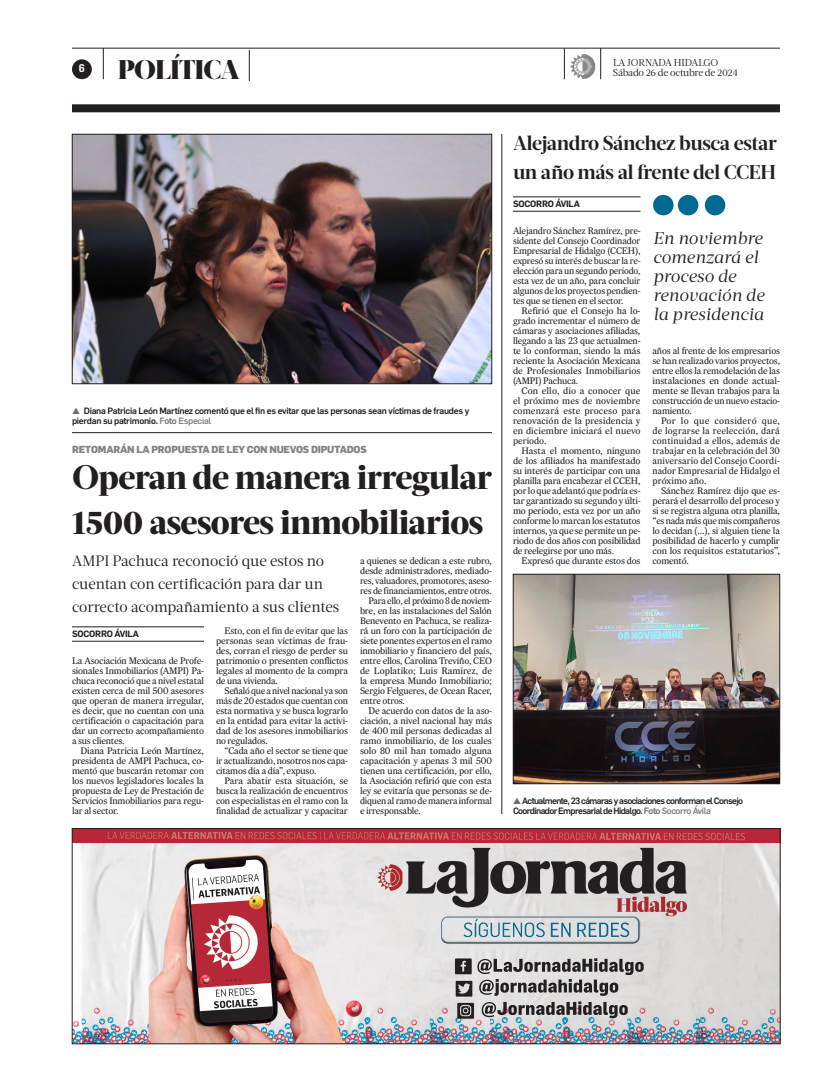
<style>
.page{position:relative;width:822px;height:1089px;background:#fff}
.page>*{position:absolute;margin:0;border:0;box-sizing:border-box;transform-origin:0 0}
.CABEZA_22{font:800 34px/45px "Acta Headline";letter-spacing:-.02em;color:#231f20}
.SECCION{font:900 27px "Acta Display";letter-spacing:-.02em;color:#231f20}
.CABEZA_22-2{font:700 20px/29px "Acta Headline";letter-spacing:-.02em;color:#231f20}
.DESTACADO_DE_NOTA{font:italic 17px/19px "Acta Deck";letter-spacing:.01em;color:#231f20}
.SUMARIO_17{font:15px/23px "Acta Deck";color:#231f20}
.NUMERO_PAGINA{font:600 11px "Flama Semicond";color:#fff}
.BALAZO_14{font:800 10px "Flama";letter-spacing:-.02em;color:#808285}
.FECHA_SUPERIOR{font:10px "Acta Deck";letter-spacing:-.025em;color:#231f20}
.LA_JORNADA{font:10px "Acta Deck";letter-spacing:-.01em;color:#231f20}
.BODY_TEXT{font:9.5px/10px "Expresso Tx";letter-spacing:-.02em;color:#231f20;text-align:justify}
.PIE_DE_FOTO_CON_PLEC{font:500 9px/10px "Flama";letter-spacing:-.035em;color:#231f20}
.PIE_DE_FOTO_CON_PLEC-2{font:500 9px/10px "Flama";letter-spacing:-.07em;color:#231f20}
.CREDITO_COLUMNA{font:600 9px "Flama";letter-spacing:-.02em;color:#231f20}
.s1{color:#6c6d70}
.s2{color:#808285}
</style>
<div class="page">
<hr style="left:72px;top:627px;width:132px;height:1px;background:#231f20">
<hr style="left:72px;top:641px;width:132px;height:1px;background:#231f20">
<div style="left:72px;top:104px;width:708px;height:8px;background:#231f20"></div>
<hr style="left:72px;top:48px;width:708px;height:1px;background:#231f20">
<hr style="left:103px;top:48px;width:1px;height:31px;background:#231f20">
<hr style="left:249px;top:50px;width:1px;height:31px;background:#231f20">
<hr style="left:564px;top:48px;width:1px;height:31px;background:#231f20">
<hr style="left:601px;top:48px;width:1px;height:31px;background:#231f20">
<div style="left:72px;top:59px;width:20px;height:20px;background:#231f20;border-radius:50%"></div>
<img style="left:570px;top:54px;width:25px;height:25px">
<img style="left:74px;top:842px;width:704px;height:200px">
<img style="left:172px;top:842px;width:119px;height:197px">
<img style="left:183px;top:899px;width:93px;height:14px">
<img style="left:185px;top:1006px;width:96px;height:23px">
<img style="left:184px;top:906px;width:92px;height:82px">
<img style="left:74px;top:830px;width:704px;height:12px">
<img style="left:441px;top:917px;width:198px;height:27px">
<img style="left:192px;top:877px;width:2px;height:23px">
<div style="left:72px;top:828px;width:708px;height:216px;border:1px solid #231f20"></div>
<img style="left:74px;top:136px;width:416px;height:246px">
<div style="left:72px;top:134px;width:420px;height:250px;border:1px solid #231f20"></div>
<img style="left:515px;top:576px;width:263px;height:206px">
<div style="left:513px;top:574px;width:267px;height:210px;border:1px solid #231f20"></div>
<hr style="left:72px;top:432px;width:420px;height:1px;background:#231f20">
<hr style="left:502px;top:134px;width:1px;height:680px;background:#231f20">
<hr style="left:513px;top:197px;width:127px;height:1px;background:#231f20">
<hr style="left:513px;top:211px;width:127px;height:1px;background:#231f20">
<div style="left:653px;top:195px;width:21px;height:20px;background:#006991;border-radius:50%"></div>
<div style="left:678px;top:195px;width:20px;height:20px;background:#006991;border-radius:50%"></div>
<div style="left:705px;top:195px;width:20px;height:20px;background:#006991;border-radius:50%"></div>
<p class="NUMERO_PAGINA" style="left:79px;top:61px;width:8px">6</p>
<p class="SECCION" style="left:118px;top:53px;width:123px">POLÍTICA</p>
<p class="LA_JORNADA" style="left:613px;top:57px;width:107px">LA JORNADA HIDALGO</p>
<p class="FECHA_SUPERIOR" style="left:613px;top:67px;width:126px">Sábado 26 de octubre de 2024</p>
<p class="PIE_DE_FOTO_CON_PLEC" style="left:72px;top:405px;width:399px"><span class="s1">▲</span> Diana Patricia León Martínez comentó que el fin es evitar que las personas sean víctimas de fraudes y pierdan su patrimonio. <span class="s2">F</span><span class="s1">oto</span> <span class="s2">Especial</span></p>
<p class="BALAZO_14" style="left:72px;top:442px;width:296px">RETOMARÁN LA PROPUESTA DE LEY CON NUEVOS DIPUTADOS</p>
<p class="CABEZA_22" style="left:72px;top:455px;width:421px">Operan de manera irregular<br>1500 asesores inmobiliarios</p>
<p class="SUMARIO_17" style="left:72px;top:550px;width:269px">AMPI Pachuca reconoció que estos no cuentan con certificación para dar un correcto acompañamiento a sus clientes</p>
<p class="BODY_TEXT" style="left:360px;top:556px;width:134px">a quienes se dedican a este rubro, desde administradores, mediado&shy;res, valuadores, promotores, aseso&shy;res de financiamientos, entre otros.</p>
<p class="BODY_TEXT" style="left:360px;top:596px;width:134px;text-indent:9px">Para ello, el próximo 8 de noviem&shy;bre, en las instalaciones del Salón Benevento en Pachuca, se realiza&shy;rá un foro con la participación de siete ponentes expertos en el ramo inmobiliario y financiero del país, entre ellos, Carolina Treviño, CEO de Loplatiko; Luis Ramírez, de la empresa Mundo Inmobiliario; Sergio Felgueres, de Ocean Racer, entre otros.</p>
<p class="BODY_TEXT" style="left:360px;top:706px;width:134px;text-indent:9px">De acuerdo con datos de la aso&shy;ciación, a nivel nacional hay más de 400 mil personas dedicadas al ramo inmobiliario, de los cuales solo 80 mil han tomado alguna capacitación y apenas 3 mil 500 tienen una certificación, por ello, la Asociación refirió que con esta ley se evitaría que personas se de&shy;diquen al ramo de manera informal e irresponsable.</p>
<p class="BODY_TEXT" style="left:216px;top:626px;width:134px;text-indent:9px">Esto, con el fin de evitar que las personas sean víctimas de frau&shy;des, corran el riesgo de perder su patrimonio o presenten conflictos legales al momento de la compra de una vivienda.</p>
<p class="BODY_TEXT" style="left:216px;top:686px;width:134px;text-indent:9px">Señaló que a nivel nacional ya son más de 20 estados que cuentan con esta normativa y se busca lograrlo en la entidad para evitar la activi&shy;dad de los asesores inmobiliarios no regulados.</p>
<p class="BODY_TEXT" style="left:216px;top:746px;width:134px;text-indent:9px">“Cada año el sector se tiene que ir actualizando, nosotros nos capa&shy;citamos día a día”, expuso.</p>
<p class="BODY_TEXT" style="left:216px;top:776px;width:134px;text-indent:9px">Para abatir esta situación, se busca la realización de encuentros con especialistas en el ramo con la finalidad de actualizar y capacitar</p>
<p class="CREDITO_COLUMNA" style="left:72px;top:627px;width:69px">SOCORRO ÁVILA</p>
<p class="BODY_TEXT" style="left:72px;top:656px;width:134px">La Asociación Mexicana de Profe&shy;sionales Inmobiliarios (AMPI) Pa&shy;chuca reconoció que a nivel estatal existen cerca de mil 500 asesores que operan de manera irregular, es decir, que no cuentan con una certificación o capacitación para dar un correcto acompañamiento a sus clientes.</p>
<p class="BODY_TEXT" style="left:72px;top:746px;width:134px;text-indent:9px">Diana Patricia León Martínez, presidenta de AMPI Pachuca, co&shy;mentó que buscarán retomar con los nuevos legisladores locales la propuesta de Ley de Prestación de Servicios Inmobiliarios para regu&shy;lar al sector.</p>
<p class="CABEZA_22-2" style="left:513px;top:128px;width:266px">Alejandro Sánchez busca estar un año más al frente del CCEH</p>
<p class="CREDITO_COLUMNA" style="left:513px;top:197px;width:69px">SOCORRO ÁVILA</p>
<p class="BODY_TEXT" style="left:513px;top:226px;width:129px">Alejandro Sánchez Ramírez, pre&shy;sidente del Consejo Coordinador Empresarial de Hidalgo (CCEH), expresó su interés de buscar la re&shy;elección para un segundo periodo, esta vez de un año, para concluir algunos de los proyectos pendien&shy;tes que se tienen en el sector.</p>
<p class="BODY_TEXT" style="left:513px;top:306px;width:129px;text-indent:9px">Refirió que el Consejo ha lo&shy;grado incrementar el número de cámaras y asociaciones afiliadas, llegando a las 23 que actualmen&shy;te lo conforman, siendo la más reciente la Asociación Mexicana de Profesionales Inmobiliarios (AMPI) Pachuca.</p>
<p class="BODY_TEXT" style="left:513px;top:386px;width:129px;text-indent:9px">Con ello, dio a conocer que el próximo mes de noviembre comenzará este proceso para renovación de la presidencia y en diciembre iniciará el nuevo periodo.</p>
<p class="BODY_TEXT" style="left:513px;top:446px;width:129px;text-indent:9px">Hasta el momento, ninguno de los afiliados ha manifestado su interés de participar con una planilla para encabezar el CCEH, por lo que adelantó que podría es&shy;tar garantizado su segundo y últi&shy;mo periodo, esta vez por un año conforme lo marcan los estatutos internos, ya que se permite un pe&shy;riodo de dos años con posibilidad de reelegirse por uno más.</p>
<p class="BODY_TEXT" style="left:522px;top:556px;width:121px">Expresó que durante estos dos</p>
<p class="DESTACADO_DE_NOTA" style="left:653px;top:229px;width:113px">En noviembre comenzará el proceso de renovación de la presidencia</p>
<p class="BODY_TEXT" style="left:652px;top:346px;width:129px">años al frente de los empresarios se han realizado varios proyectos, entre ellos la remodelación de las instalaciones en donde actual&shy;mente se llevan trabajos para la construcción de un nuevo estacio&shy;namiento.</p>
<p class="BODY_TEXT" style="left:652px;top:416px;width:129px;text-indent:9px">Por lo que consideró que, de lograrse la reelección, dará continuidad a ellos, además de trabajar en la celebración del 30 aniversario del Consejo Coordi&shy;nador Empresarial de Hidalgo el próximo año.</p>
<p class="BODY_TEXT" style="left:652px;top:486px;width:129px;text-indent:9px">Sánchez Ramírez dijo que es&shy;perará el desarrollo del proceso y si se registra alguna otra planilla, “es nada más que mis compañeros lo decidan (…), si alguien tiene la posibilidad de hacerlo y cumplir con los requisitos estatutarios”, comentó.</p>
<p class="PIE_DE_FOTO_CON_PLEC-2" style="left:513px;top:795px;width:232px"><span class="s1">▲</span> Actualmente, 23 cámaras y asociaciones conforman el Consejo<br>Coordinador Empresarial de Hidalgo. <span class="s1">Foto</span> <span class="s2">Socorro Ávila</span></p>
</div>
